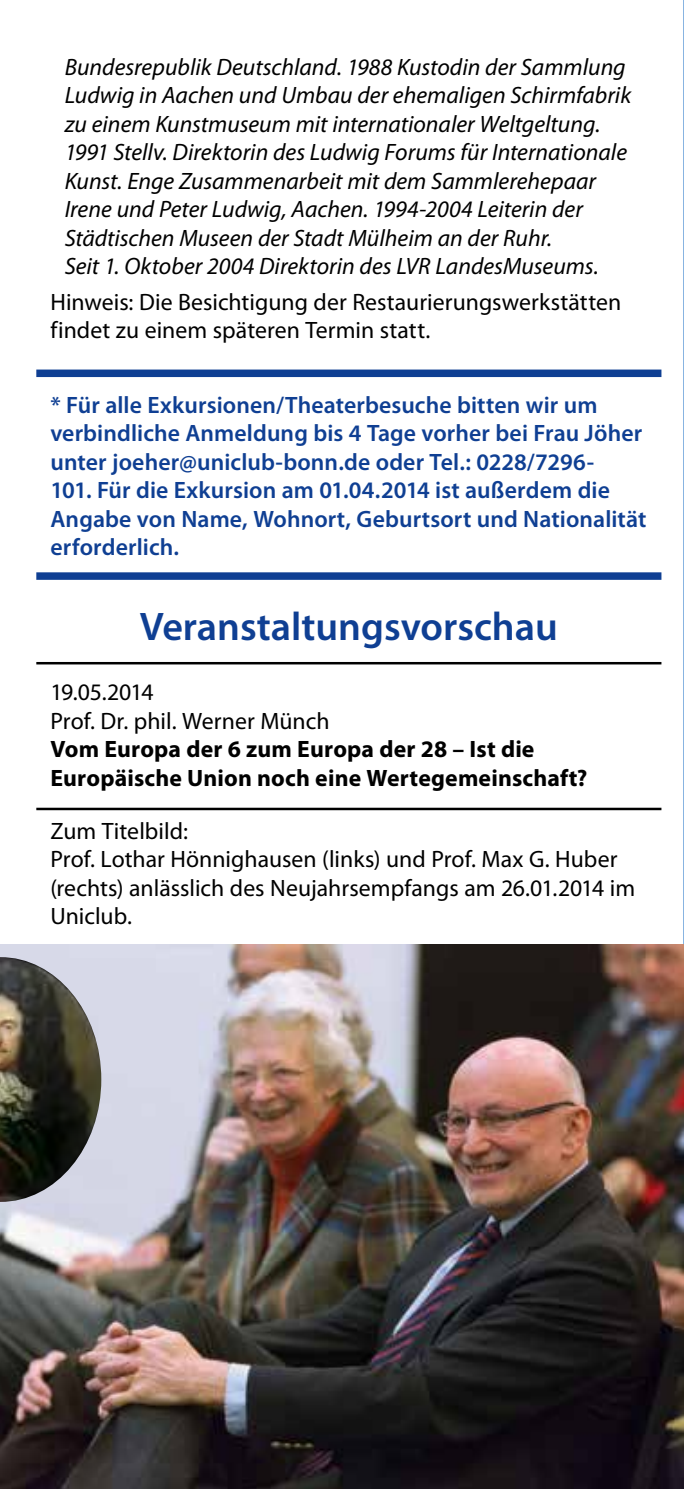
<style>
.page{position:relative;width:684px;height:1489px;background:#fff}
.page>*{position:absolute;margin:0;border:0;box-sizing:border-box;transform-origin:0 0}
.t1{font:600 40px "Myriad Pro";color:#0f3f93}
.t2{font:italic 23.75px/28.5px "Myriad Pro";color:#000}
.t3{font:600 23.75px/28.5px "Myriad Pro";letter-spacing:.005em;color:#0f3f93}
.t4{font:23.75px/28.5px "Myriad Pro";color:#000}
.t5{font:700 23.75px/28.5px "Myriad Pro";letter-spacing:.005em;color:#000}
</style>
<div class="page">
<hr style="left:683px;top:0;width:1px;height:1488px;background:#88b4e1">
<div style="left:36px;top:369px;width:625px;height:8px;background:#0f3f93"></div>
<div style="left:36px;top:572px;width:625px;height:8px;background:#0f3f93"></div>
<hr style="left:36px;top:662px;width:625px;height:2px;background:#000">
<hr style="left:36px;top:807px;width:625px;height:3px;background:#000">
<img style="left:0;top:944px;width:684px;height:544px">
<img style="left:0;top:957px;width:101px;height:244px">
<p class="t2" style="left:65px;top:52px;width:568px">Bundesrepublik Deutschland. 1988 Kustodin der Sammlung Ludwig in Aachen und Umbau der ehemaligen Schirmfabrik zu einem Kunstmuseum mit internationaler Weltgeltung.<br>1991 Stellv. Direktorin des Ludwig Forums für Internationale Kunst. Enge Zusammenarbeit mit dem Sammlerehepaar Irene und Peter Ludwig, Aachen. 1994-2004 Leiterin der Städtischen Museen der Stadt Mülheim an der Ruhr.<br>Seit 1. Oktober 2004 Direktorin des LVR LandesMuseums.</p>
<p class="t4" style="left:50px;top:287px;width:572px">Hinweis: Die Besichtigung der Restaurierungswerkstätten findet zu einem späteren Termin statt.</p>
<p class="t3" style="left:50px;top:390px;width:598px">* Für alle Exkursionen/Theaterbesuche bitten wir um verbindliche Anmeldung bis 4 Tage vorher bei Frau Jöher unter joeher@uniclub-bonn.de oder Tel.: 0228/7296-<br>101. Für die Exkursion am 01.04.2014 ist außerdem die Angabe von Name, Wohnort, Geburtsort und Nationalität erforderlich.</p>
<h1 class="t1" style="left:140px;top:601px;width:420px">Veranstaltungsvorschau</h1>
<p class="t4" style="left:50px;top:677px;width:281px">19.05.2014<br>Prof. Dr. phil. Werner Münch</p>
<p class="t5" style="left:50px;top:734px;width:538px">Vom Europa der 6 zum Europa der 28 – Ist die<br>Europäische Union noch eine Wertegemeinschaft?</p>
<p class="t4" style="left:50px;top:816px;width:586px">Zum Titelbild:<br>Prof. Lothar Hönnighausen (links) und Prof. Max G. Huber (rechts) anlässlich des Neujahrsempfangs am 26.01.2014 im Uniclub.</p>
</div>
